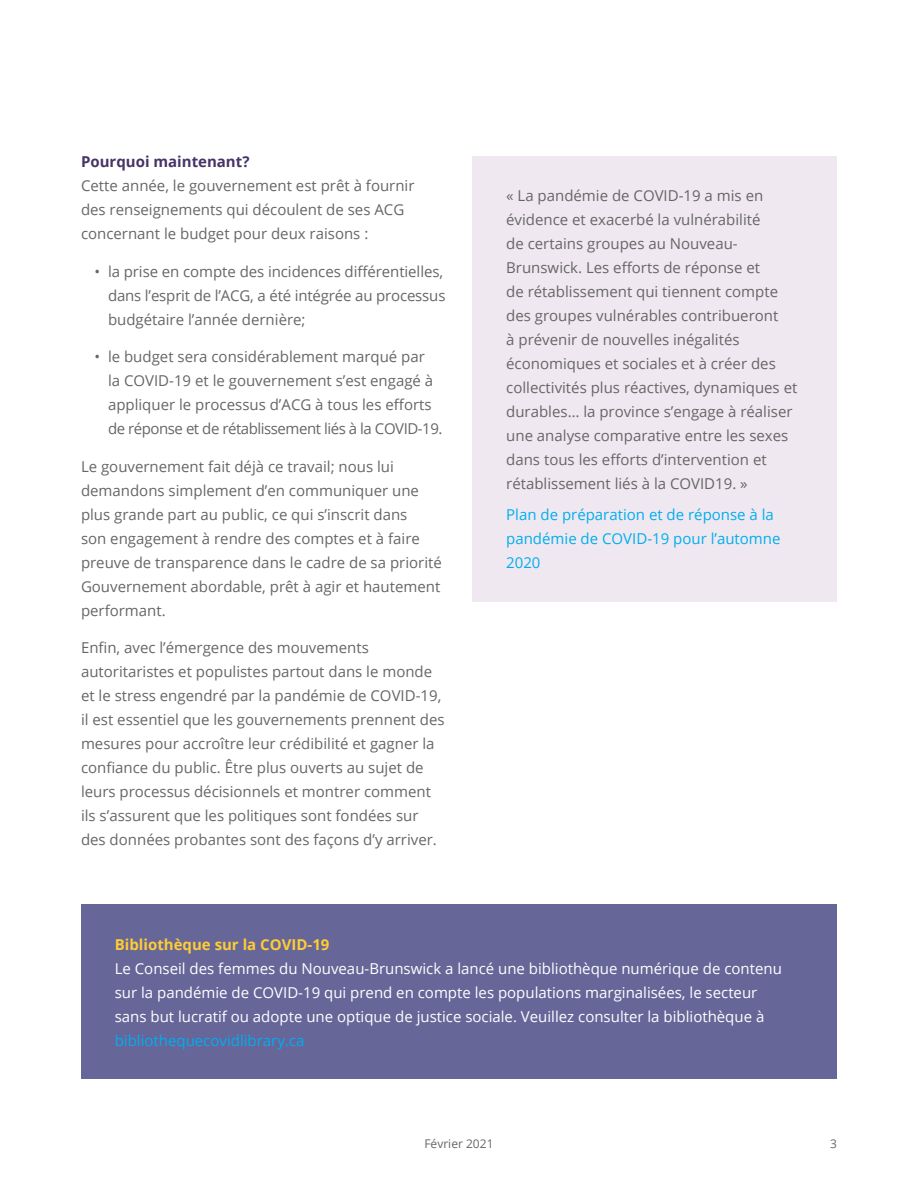
<style>
.page{position:relative;width:918px;height:1188px;background:#fff}
.page>*{position:absolute;margin:0;border:0;box-sizing:border-box;transform-origin:0 0}
.t1{font:15px/24px "Open Sans";color:#666}
.t2{font:15px/24px "Open Sans";color:#fff}
.t3{font:15px/24px "Open Sans";color:#00aeef}
.t4{font:700 15px "Open Sans";color:#473366}
.t5{font:12px "Open Sans";color:#666}
.s1{font-weight:700;color:#fc3}
.s2{color:#00aeef}
</style>
<div class="page">
<div style="left:472px;top:156px;width:365px;height:446px;background:#f0e8f0"></div>
<div style="left:81px;top:904px;width:756px;height:175px;background:#669"></div>
<p class="t4" style="left:81px;top:151px;width:170px">Pourquoi maintenant?</p>
<p class="t1" style="left:81px;top:174px;width:335px">Cette année, le gouvernement est prêt à fournir des renseignements qui découlent de ses ACG concernant le budget pour deux raisons :</p>
<p class="t1" style="left:108px;top:259px;width:339px;text-indent:-14px">• la prise en compte des incidences différentielles, dans l’esprit de l’ACG, a été intégrée au processus budgétaire l’année dernière;</p>
<p class="t1" style="left:108px;top:345px;width:336px;text-indent:-14px">• le budget sera considérablement marqué par<br>la COVID-19 et le gouvernement s’est engagé à appliquer le processus d’ACG à tous les efforts de réponse et de rétablissement liés à la COVID-19.</p>
<p class="t1" style="left:81px;top:454px;width:362px">Le gouvernement fait déjà ce travail; nous lui demandons simplement d’en communiquer une plus grande part au public, ce qui s’inscrit dans<br>son engagement à rendre des comptes et à faire preuve de transparence dans le cadre de sa priorité Gouvernement abordable, prêt à agir et hautement performant.</p>
<p class="t1" style="left:81px;top:636px;width:365px">Enfin, avec l’émergence des mouvements autoritaristes et populistes partout dans le monde et le stress engendré par la pandémie de COVID-19, il est essentiel que les gouvernements prennent des mesures pour accroître leur crédibilité et gagner la confiance du public. Être plus ouverts au sujet de leurs processus décisionnels et montrer comment ils s’assurent que les politiques sont fondées sur des données probantes sont des façons d’y arriver.</p>
<p class="t1" style="left:506px;top:183px;width:293px">« La pandémie de COVID-19 a mis en évidence et exacerbé la vulnérabilité<br>de certains groupes au Nouveau-Brunswick. Les efforts de réponse et<br>de rétablissement qui tiennent compte des groupes vulnérables contribueront<br>à prévenir de nouvelles inégalités économiques et sociales et à créer des collectivités plus réactives, dynamiques et durables… la province s’engage à réaliser une analyse comparative entre les sexes dans tous les efforts d’intervention et rétablissement liés à la COVID19. »</p>
<p class="t3" style="left:506px;top:502px;width:276px">Plan de préparation et de réponse à la pandémie de COVID-19 pour l’automne<br>2020</p>
<p class="t2" style="left:115px;top:932px;width:669px"><span class="s1">Bibliothèque sur la COVID-19<br></span>Le Conseil des femmes du Nouveau-Brunswick a lancé une bibliothèque numérique de contenu sur la pandémie de COVID-19 qui prend en compte les populations marginalisées, le secteur sans but lucratif ou adopte une optique de justice sociale. Veuillez consulter la bibliothèque à <span class="s2">bibliothequecovidlibrary.ca</span></p>
<p class="t5" style="left:424px;top:1136px;width:71px">Février 2021</p>
<p class="t5" style="left:830px;top:1136px;width:8px">3</p>
</div>
